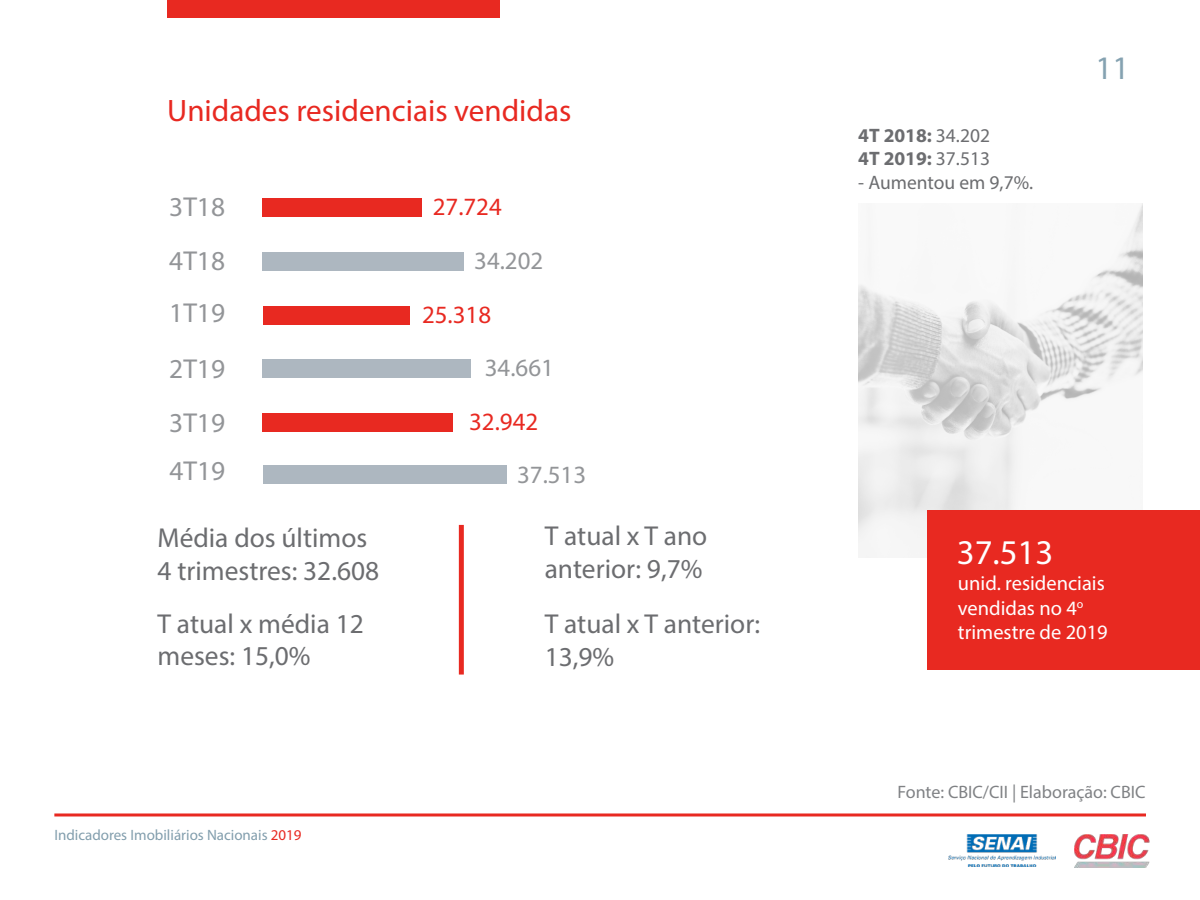
<style>
.page{position:relative;width:1200px;height:900px;background:#fff}
.page>*{position:absolute;margin:0;border:0;box-sizing:border-box;transform-origin:0 0}
.t1{font:34.8px "Myriad Pro";color:#fff}
.t2{font:33px "Myriad Pro";color:#85a2b1}
.t3{font:31.05px "Myriad Pro";color:#e82921}
.t4{font:27.45px/32.8px "Myriad Pro";color:#6c6d70}
.t5{font:27.45px/53.2px "Myriad Pro";color:#939598;text-align:justify}
.t6{font:24.9px "Myriad Pro";color:#e82921}
.t7{font:24.9px "Myriad Pro";color:#939598}
.t8{font:20.4px/24.6px "Myriad Pro";color:#fff}
.t9{font:700 19.5px/23.4px "Myriad Pro";color:#6c6d70}
.t10{font:19.5px "Myriad Pro";color:#6c6d70}
.t11{font:18px "Myriad Pro";color:#808285}
.t12{font:15px "Myriad Pro";color:#829ead}
.s1{color:#e82921}
.s2{font-weight:400}
</style>
<div class="page">
<hr style="left:54px;top:813px;width:1092px;height:3px;background:#e82921">
<div style="left:167px;top:0;width:333px;height:18px;background:#e82921"></div>
<img style="left:858px;top:204px;width:285px;height:354px">
<div style="left:263px;top:199px;width:159px;height:18px;background:#e82921"></div>
<div style="left:263px;top:252px;width:201px;height:19px;background:#adb7c0"></div>
<div style="left:263px;top:306px;width:147px;height:18px;background:#e82921"></div>
<div style="left:263px;top:360px;width:208px;height:18px;background:#adb7c0"></div>
<div style="left:263px;top:414px;width:190px;height:18px;background:#e82921"></div>
<div style="left:459px;top:525px;width:5px;height:150px;background:#e82921"></div>
<div style="left:927px;top:510px;width:273px;height:159px;background:#e82921"></div>
<div style="left:263px;top:466px;width:243px;height:18px;background:#adb7c0"></div>
<img style="left:948px;top:834px;width:107px;height:33px">
<img style="left:1075px;top:834px;width:75px;height:33px">
<p class="t3" style="left:167px;top:91px;width:406px">Unidades residenciais vendidas</p>
<p class="t5" style="left:169px;top:180px;width:57px">3T18<br>4T18<br>1T19</p>
<p class="t5" style="left:169px;top:342px;width:57px;line-height:53.7px">2T19<br>3T19</p>
<p class="t6" style="left:433px;top:191px;width:71px">27.724</p>
<p class="t7" style="left:474px;top:245px;width:71px">34.202</p>
<p class="t6" style="left:422px;top:299px;width:71px">25.318</p>
<p class="t7" style="left:485px;top:353px;width:71px">34.661</p>
<p class="t6" style="left:469px;top:406px;width:71px">32.942</p>
<p class="t5" style="left:170px;top:444px;width:57px">4T19</p>
<p class="t7" style="left:517px;top:459px;width:71px">37.513</p>
<p class="t4" style="left:158px;top:521px;width:223px">Média dos últimos<br>4 trimestres: 32.608</p>
<p class="t4" style="left:158px;top:607px;width:208px">T atual x média 12 meses: 15,0%</p>
<p class="t12" style="left:54px;top:825px;width:249px">Indicadores Imobiliários Nacionais <span class="s1">2019</span></p>
<p class="t4" style="left:545px;top:519px;width:164px">T atual x T ano anterior: 9,7%</p>
<p class="t4" style="left:545px;top:607px;width:217px">T atual x T anterior:<br>13,9%</p>
<p class="t9" style="left:858px;top:123px;width:133px">4T 2018: <span class="s2">34.202<br></span>4T 2019: <span class="s2">37.513</span></p>
<p class="t10" style="left:858px;top:170px;width:176px">- Aumentou em 9,7%.</p>
<p class="t2" style="left:1096px;top:48px;width:35px">11</p>
<p class="t1" style="left:957px;top:530px;width:98px">37.513</p>
<p class="t8" style="left:958px;top:571px;width:151px">unid. residenciais vendidas no 4<sup>o </sup>trimestre de 2019</p>
<p class="t11" style="left:898px;top:780px;width:249px">Fonte: CBIC/CII | Elaboração: CBIC</p>
</div>
